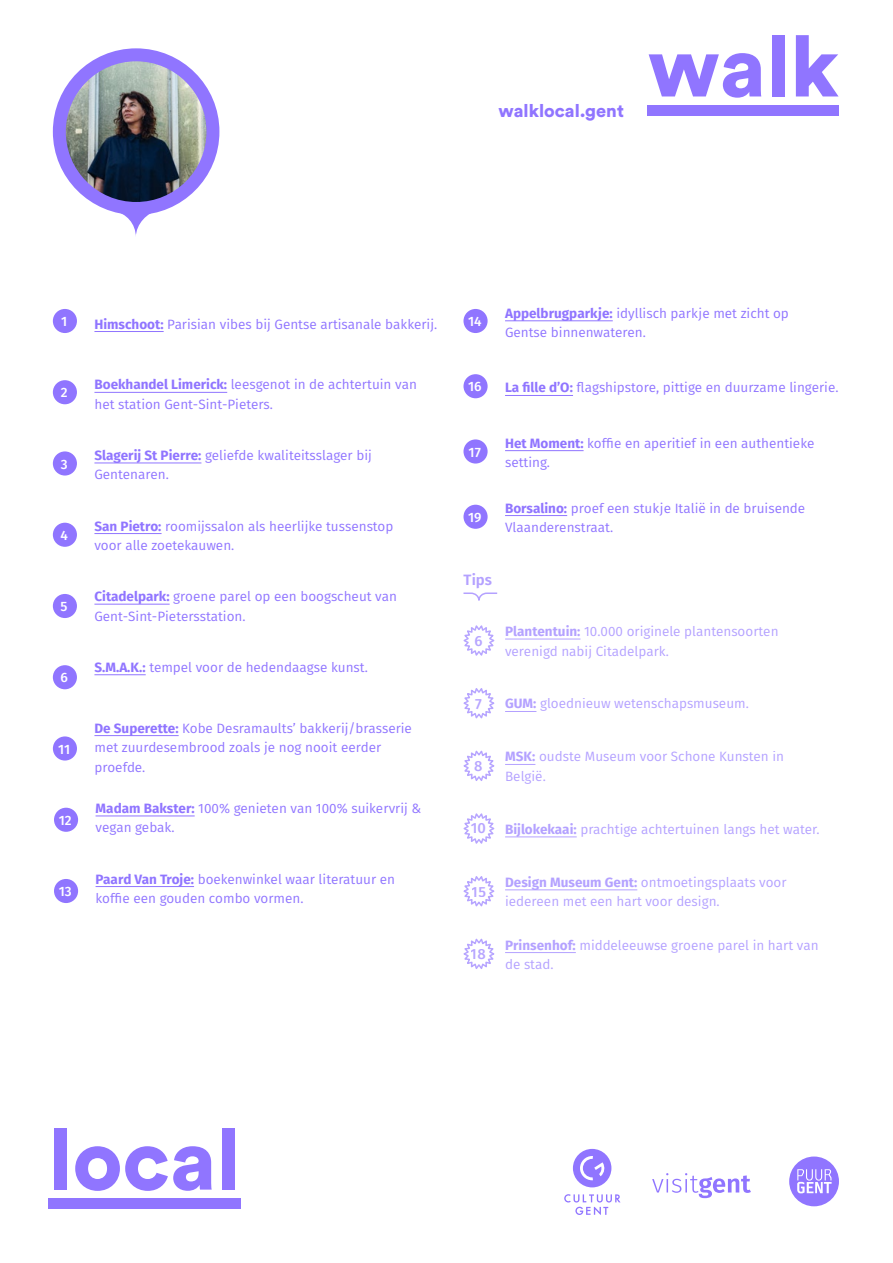
<style>
.page{position:relative;width:893px;height:1263px;background:#fff}
.page>*{position:absolute;margin:0;border:0;box-sizing:border-box;transform-origin:0 0}
.t1{font:18px "Circular Std Black";color:#9075ff}
.t2{font:600 15px "Fira Sans";color:#b4a1ff}
.t3{font:500 14.7px "Fira Sans";color:#9075ff}
.t4{font:13.5px/19.5px "Fira Sans";color:#9075ff}
.t5{font:500 13.5px "Fira Sans";color:#fff}
.s1{font-weight:700}
</style>
<div class="page">
<div style="left:53px;top:309px;width:24px;height:24px;background:#9075ff;border-radius:50%"></div>
<div style="left:463px;top:309px;width:25px;height:24px;background:#9075ff;border-radius:50%"></div>
<div style="left:53px;top:380px;width:24px;height:24px;background:#9075ff;border-radius:50%"></div>
<div style="left:463px;top:374px;width:25px;height:24px;background:#9075ff;border-radius:50%"></div>
<div style="left:53px;top:451px;width:24px;height:24px;background:#9075ff;border-radius:50%"></div>
<div style="left:463px;top:439px;width:25px;height:24px;background:#9075ff;border-radius:50%"></div>
<div style="left:463px;top:505px;width:25px;height:24px;background:#9075ff;border-radius:50%"></div>
<div style="left:53px;top:523px;width:24px;height:24px;background:#9075ff;border-radius:50%"></div>
<div style="left:53px;top:594px;width:24px;height:24px;background:#9075ff;border-radius:50%"></div>
<div style="left:53px;top:665px;width:24px;height:24px;background:#9075ff;border-radius:50%"></div>
<div style="left:53px;top:736px;width:24px;height:24px;background:#9075ff;border-radius:50%"></div>
<div style="left:54px;top:808px;width:24px;height:24px;background:#9075ff;border-radius:50%"></div>
<div style="left:54px;top:879px;width:24px;height:24px;background:#9075ff;border-radius:50%"></div>
<hr style="left:94px;top:392px;width:133px;height:1px;background:#9075ff">
<hr style="left:96px;top:815px;width:99px;height:1px;background:#9075ff">
<hr style="left:94px;top:674px;width:52px;height:1px;background:#9075ff">
<hr style="left:505px;top:450px;width:79px;height:1px;background:#9075ff">
<hr style="left:505px;top:515px;width:62px;height:1px;background:#9075ff">
<hr style="left:94px;top:331px;width:70px;height:1px;background:#9075ff">
<hr style="left:94px;top:735px;width:85px;height:1px;background:#9075ff">
<hr style="left:94px;top:604px;width:76px;height:1px;background:#9075ff">
<hr style="left:505px;top:395px;width:68px;height:1px;background:#9075ff">
<hr style="left:94px;top:463px;width:107px;height:1px;background:#9075ff">
<hr style="left:96px;top:886px;width:98px;height:1px;background:#9075ff">
<hr style="left:94px;top:533px;width:68px;height:1px;background:#9075ff">
<hr style="left:505px;top:320px;width:108px;height:1px;background:#9075ff">
<img style="left:59px;top:56px;width:154px;height:152px">
<div style="left:53px;top:48px;width:166px;height:167px;border:13px solid #9075ff;border-radius:50%"></div>
<svg style="left:115px;top:210px;width:43px;height:26px"></svg>
<svg style="left:789px;top:1156px;width:50px;height:50px"></svg>
<svg style="left:652px;top:1173px;width:99px;height:25px"></svg>
<svg style="left:564px;top:1194px;width:56px;height:21px"></svg>
<svg style="left:573px;top:1149px;width:38px;height:38px"></svg>
<hr style="left:505px;top:764px;width:30px;height:1px;background:#9075ff">
<hr style="left:505px;top:889px;width:132px;height:1px;background:#9075ff">
<hr style="left:505px;top:952px;width:71px;height:1px;background:#9075ff">
<hr style="left:505px;top:639px;width:75px;height:1px;background:#9075ff">
<hr style="left:505px;top:836px;width:72px;height:1px;background:#9075ff">
<hr style="left:505px;top:711px;width:31px;height:1px;background:#9075ff">
<svg style="left:463px;top:750px;width:32px;height:31px"></svg>
<svg style="left:463px;top:876px;width:32px;height:31px"></svg>
<svg style="left:463px;top:938px;width:32px;height:31px"></svg>
<svg style="left:463px;top:625px;width:32px;height:31px"></svg>
<svg style="left:463px;top:813px;width:32px;height:31px"></svg>
<svg style="left:463px;top:688px;width:32px;height:31px"></svg>
<svg style="left:463px;top:592px;width:35px;height:9px"></svg>
<div style="left:648px;top:105px;width:191px;height:11px;background:#9075ff"></div>
<svg style="left:649px;top:53px;width:112px;height:45px"></svg>
<div style="left:772px;top:35px;width:12px;height:61px;background:#9075ff"></div>
<svg style="left:796px;top:35px;width:42px;height:61px"></svg>
<div style="left:48px;top:1198px;width:192px;height:11px;background:#9075ff"></div>
<div style="left:54px;top:1128px;width:13px;height:61px;background:#9075ff"></div>
<svg style="left:75px;top:1146px;width:137px;height:45px"></svg>
<div style="left:222px;top:1128px;width:13px;height:61px;background:#9075ff"></div>
<h1 class="t1" style="left:498px;top:98px;width:127px">walklocal.gent</h1>
<p class="t5" style="left:61px;top:312px;width:8px">1</p>
<p class="t5" style="left:468px;top:312px;width:15px">14</p>
<p class="t4" style="left:94px;top:314px;width:344px"><span class="s1">Himschoot:</span> Parisian vibes bij Gentse artisanale bakkerij.</p>
<p class="t5" style="left:61px;top:383px;width:8px">2</p>
<p class="t5" style="left:61px;top:454px;width:8px">3</p>
<p class="t5" style="left:60px;top:526px;width:9px">4</p>
<p class="t4" style="left:94px;top:375px;width:324px"><span class="s1">Boekhandel Limerick:</span> leesgenot in de achtertuin van het station Gent-Sint-Pieters.</p>
<p class="t4" style="left:94px;top:445px;width:279px"><span class="s1">Slagerij St Pierre:</span> geliefde kwaliteitsslager bij<br>Gentenaren.</p>
<p class="t4" style="left:94px;top:516px;width:301px"><span class="s1">San Pietro:</span> roomijssalon als heerlijke tussenstop voor alle zoetekauwen.</p>
<p class="t5" style="left:468px;top:377px;width:15px">16</p>
<p class="t5" style="left:469px;top:442px;width:14px">17</p>
<p class="t5" style="left:468px;top:508px;width:15px">19</p>
<p class="t4" style="left:505px;top:303px;width:285px"><span class="s1">Appelbrugparkje:</span> idyllisch parkje met zicht op<br>Gentse binnenwateren.</p>
<p class="t4" style="left:505px;top:378px;width:335px"><span class="s1">La fille d’O:</span> flagshipstore, pittige en duurzame lingerie.</p>
<p class="t4" style="left:505px;top:433px;width:311px"><span class="s1">Het Moment:</span> koffie en aperitief in een authentieke setting.</p>
<p class="t4" style="left:505px;top:498px;width:302px"><span class="s1">Borsalino:</span> proef een stukje Italië in de bruisende<br>Vlaanderenstraat.</p>
<p class="t5" style="left:61px;top:597px;width:9px">5</p>
<p class="t5" style="left:60px;top:668px;width:9px">6</p>
<p class="t5" style="left:58px;top:739px;width:14px">11</p>
<p class="t5" style="left:59px;top:811px;width:14px">12</p>
<p class="t5" style="left:59px;top:882px;width:14px">13</p>
<p class="t4" style="left:94px;top:587px;width:304px"><span class="s1">Citadelpark:</span> groene parel op een boogscheut van<br>Gent-Sint-Pietersstation.</p>
<p class="t4" style="left:94px;top:657px;width:275px"><span class="s1">S.M.A.K.:</span> tempel voor de hedendaagse kunst.</p>
<p class="t4" style="left:94px;top:718px;width:319px"><span class="s1">De Superette:</span> Kobe Desramaults’ bakkerij/brasserie met zuurdesembrood zoals je nog nooit eerder proefde.</p>
<p class="t4" style="left:96px;top:798px;width:328px"><span class="s1">Madam Bakster:</span> 100% genieten van 100% suikervrij &amp; vegan gebak.</p>
<p class="t4" style="left:96px;top:869px;width:301px"><span class="s1">Paard Van Troje:</span> boekenwinkel waar literatuur en koffie een gouden combo vormen.</p>
<p class="t2" style="left:463px;top:570px;width:30px">Tips</p>
<p class="t3" style="left:474px;top:631px;width:10px">6</p>
<p class="t4" style="left:505px;top:621px;width:275px"><span class="s1">Plantentuin:</span> 10.000 originele plantensoorten verenigd nabij Citadelpark.</p>
<p class="t3" style="left:475px;top:693px;width:8px">7</p>
<p class="t3" style="left:474px;top:756px;width:10px">8</p>
<p class="t3" style="left:471px;top:818px;width:17px">10</p>
<p class="t3" style="left:472px;top:881px;width:16px">15</p>
<p class="t3" style="left:471px;top:944px;width:16px">18</p>
<p class="t4" style="left:505px;top:694px;width:245px"><span class="s1">GUM:</span> gloednieuw wetenschapsmuseum.</p>
<p class="t4" style="left:505px;top:747px;width:281px"><span class="s1">MSK:</span> oudste Museum voor Schone Kunsten in<br>België.</p>
<p class="t4" style="left:505px;top:819px;width:316px"><span class="s1">Bijlokekaai:</span> prachtige achtertuinen langs het water.</p>
<p class="t4" style="left:505px;top:872px;width:283px"><span class="s1">Design Museum Gent:</span> ontmoetingsplaats voor iedereen met een hart voor design.</p>
<p class="t4" style="left:505px;top:935px;width:315px"><span class="s1">Prinsenhof:</span> middeleeuwse groene parel in hart van de stad.</p>
</div>
